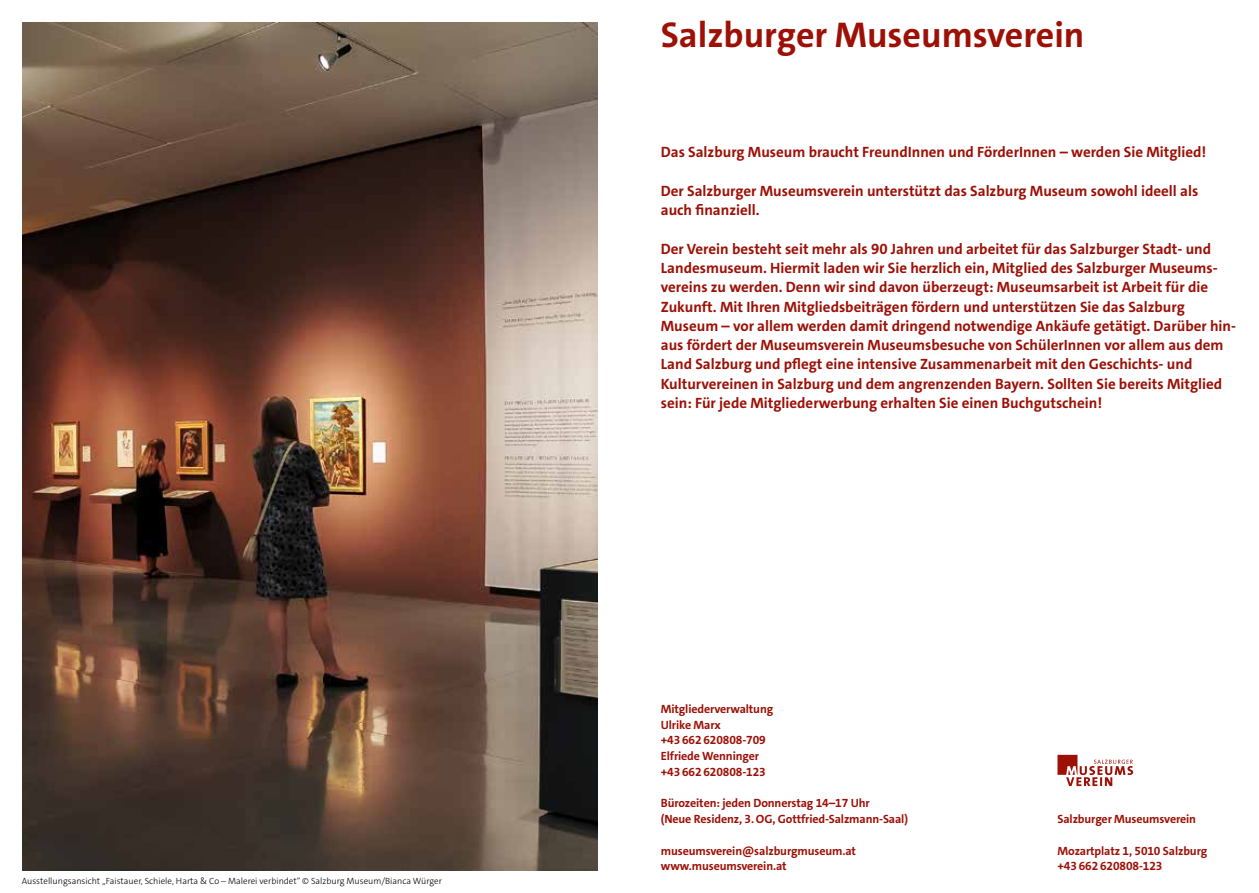
<style>
.page{position:relative;width:1259px;height:893px;background:#fff}
.page>*{position:absolute;margin:0;border:0;box-sizing:border-box;transform-origin:0 0}
.t1{font:700 36px "The Sans C4 s";color:#9c1006}
.t2{font:700 15px/19.2px "The Sans C4 s";color:#9c1006}
.t3{font:700 12px/15.8px "The Sans C4 s";letter-spacing:-.01em;color:#9c1006}
.t4{font:300 9px "The Sans C4 s";color:#000}
</style>
<div class="page">
<img style="left:23px;top:23px;width:575px;height:847px">
<svg style="left:1057px;top:755px;width:76px;height:31px"></svg>
<p class="t4" style="left:22px;top:875px;width:421px">Ausstellungsansicht „Faistauer, Schiele, Harta &amp; Co – Malerei verbindet“ © Salzburg Museum/Bianca Würger</p>
<h1 class="t1" style="left:661px;top:12px;width:425px">Salzburger Museumsverein</h1>
<p class="t2" style="left:661px;top:143px;width:547px">Das Salzburg Museum braucht FreundInnen und FörderInnen – werden Sie Mitglied!</p>
<p class="t2" style="left:661px;top:181px;width:539px">Der Salzburger Museumsverein unterstützt das Salzburg Museum sowohl ideell als auch finanziell.</p>
<p class="t2" style="left:661px;top:239px;width:577px">Der Verein besteht seit mehr als 90 Jahren und arbeitet für das Salzburger Stadt- und Landesmuseum. Hiermit laden wir Sie herzlich ein, Mitglied des Salzburger Museums&shy;vereins zu werden. Denn wir sind davon überzeugt: Museumsarbeit ist Arbeit für die Zukunft. Mit Ihren Mitgliedsbeiträgen fördern und unterstützen Sie das Salzburg Museum – vor allem werden damit dringend notwendige Ankäufe getätigt. Darüber hin&shy;aus fördert der Museumsverein Museumsbesuche von SchülerInnen vor allem aus dem Land Salzburg und pflegt eine intensive Zusammenarbeit mit den Geschichts- und Kulturvereinen in Salzburg und dem angrenzenden Bayern. Sollten Sie bereits Mitglied sein: Für jede Mitgliederwerbung erhalten Sie einen Buchgutschein!</p>
<p class="t3" style="left:661px;top:701px;width:114px">Mitgliederverwaltung<br>Ulrike Marx<br>+43 662 620808-709<br>Elfriede Wenninger +43 662 620808-123</p>
<p class="t3" style="left:661px;top:795px;width:249px">Bürozeiten: jeden Donnerstag 14–17 Uhr<br>(Neue Residenz, 3. OG, Gottfried-Salzmann-Saal)</p>
<p class="t3" style="left:661px;top:843px;width:197px">museumsverein@salzburgmuseum.at www.museumsverein.at</p>
<p class="t3" style="left:1057px;top:811px;width:140px">Salzburger Museumsverein</p>
<p class="t3" style="left:1057px;top:843px;width:151px">Mozartplatz 1, 5010 Salzburg +43 662 620808-123</p>
</div>
